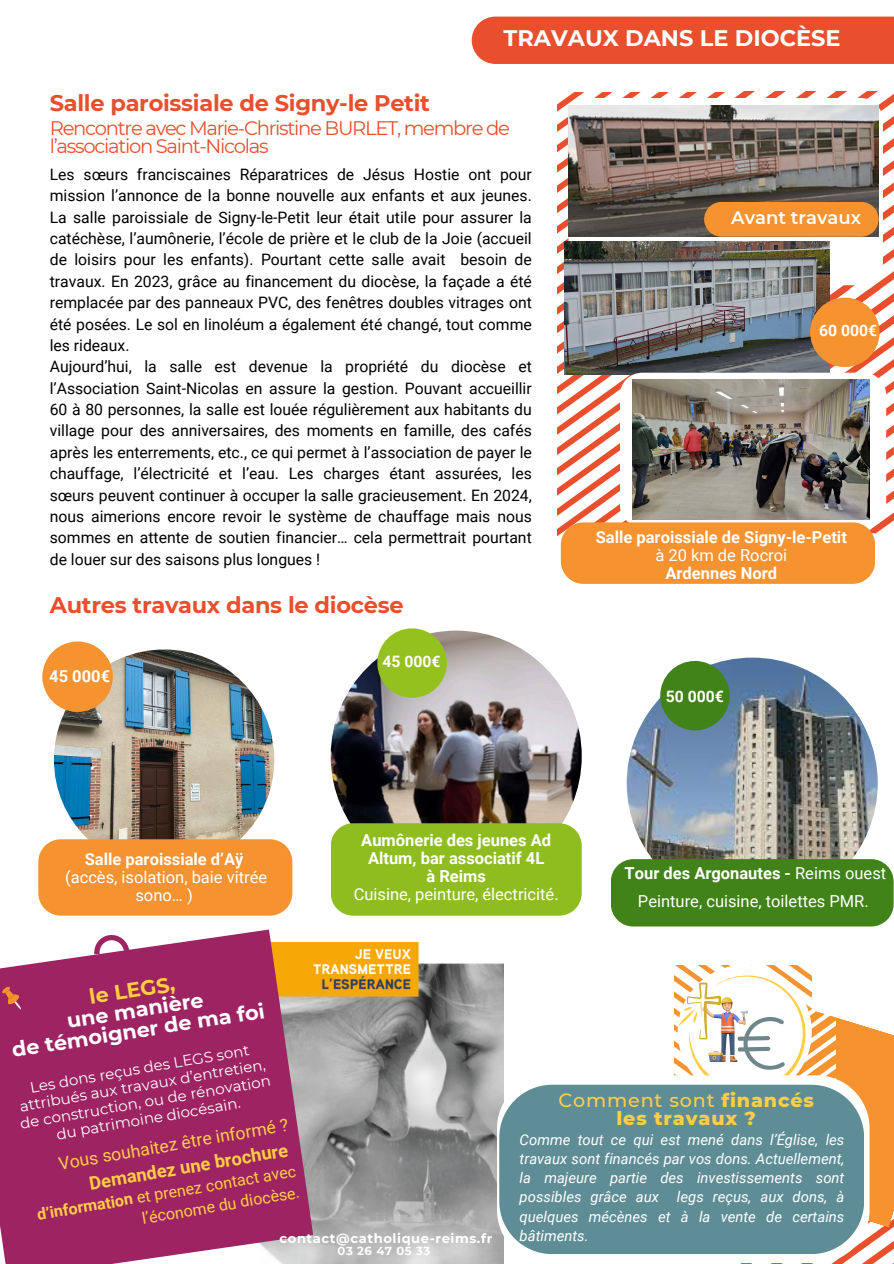
<style>
.page{position:relative;width:894px;height:1264px;background:#fff}
.page>*{position:absolute;margin:0;border:0;box-sizing:border-box;transform-origin:0 0}
.t1{font:700 22.5px "Montserrat";letter-spacing:-.015em;color:#e94f2d}
.t2{font:700 22.5px "Montserrat";color:#fff}
.t3{font:700 20.7px/20.2px "Montserrat";color:#fff;text-align:center}
.t4{font:19.65px/18px "Montserrat";letter-spacing:-.065em;color:#e94f2d}
.t5{font:800 19.05px/18px "Montserrat";letter-spacing:.045em;color:#ffce45;text-align:center}
.t6{font:700 18.3px "Roboto";color:#ffce45}
.t7{font:600 18px "Montserrat";color:#fff}
.t8{font:17.55px "Roboto";color:#ffce45}
.t9{font:700 16.5px/18px "Roboto";color:#fff;text-align:center}
.t10{font:16.5px/18px "Roboto";color:#fff;text-align:center}
.t11{font:16.05px/21.5px "Roboto";color:#ffce45;text-align:right}
.t12{font:15.75px/21.5px "Roboto";color:#000}
.t13{font:700 15.75px "Roboto";color:#fff}
.t14{font:15px/17px "Montserrat";color:#fff;text-align:center}
.t15{font:italic 14.85px/19.2px "Roboto";color:#fff;text-align:justify}
.t16{font:700 13.05px "Montserrat";letter-spacing:.045em;color:#fff}
.t17{font:700 11.55px "Montserrat";letter-spacing:.045em;color:#fff}
.s1{font-weight:400}
.s2{font-weight:700}
.s3{color:#ffce45}
.s4{font-weight:500}
</style>
<div class="page">
<div style="left:471px;top:17px;width:422px;height:47px;background:#e94f2d"></div>
<svg style="left:557px;top:91px;width:336px;height:449px"></svg>
<img style="left:564px;top:241px;width:265px;height:133px">
<div style="left:809px;top:297px;width:70px;height:70px;background:#f59331;border-radius:50%"></div>
<div style="left:619px;top:373px;width:266px;height:154px;background:#fff;border-radius:22px"></div>
<div style="left:560px;top:522px;width:314px;height:62px;background:#f59331;border-radius:22px"></div>
<img style="left:632px;top:379px;width:237px;height:140px">
<svg style="left:674px;top:965px;width:219px;height:298px"></svg>
<img style="left:313px;top:942px;width:190px;height:321px">
<div style="left:497px;top:1075px;width:372px;height:187px;background:#fff;border-radius:53px"></div>
<div style="left:499px;top:1084px;width:364px;height:170px;background:#5f8d96;border-radius:53px"></div>
<img style="left:626px;top:657px;width:251px;height:251px;border-radius:50%">
<div style="left:660px;top:661px;width:69px;height:69px;background:#418219;border-radius:50%"></div>
<div style="left:610px;top:859px;width:283px;height:67px;background:#418219;border-radius:22px"></div>
<img style="left:330px;top:630px;width:251px;height:251px;border-radius:50%">
<div style="left:330px;top:823px;width:251px;height:92px;background:#8fbd20;border-radius:22px"></div>
<div style="left:377px;top:628px;width:69px;height:69px;background:#95c11e;border-radius:50%"></div>
<img style="left:54px;top:649px;width:220px;height:220px;border-radius:50%">
<div style="left:38px;top:839px;width:254px;height:76px;background:#f59331"></div>
<div style="left:42px;top:641px;width:71px;height:71px;background:#f59331;border-radius:50%"></div>
<svg style="left:0;top:929px;width:313px;height:334px;background:#a63c6e"></svg>
<svg style="left:93px;top:931px;width:55px;height:88px"></svg>
<svg style="left:0;top:986px;width:24px;height:23px"></svg>
<p class="t1" style="left:50px;top:89px;width:381px">Salle paroissiale de Signy-le Petit</p>
<h1 class="t2" style="left:503px;top:25px;width:338px">TRAVAUX DANS LE DIOCÈSE</h1>
<p class="t4" style="left:50px;top:119px;width:461px">Rencontre avec Marie-Christine BURLET, membre de l’association Saint-Nicolas</p>
<h6 class="t12" style="left:50px;top:164px;width:483px">Les sœurs franciscaines Réparatrices de Jésus Hostie ont pour mission l’annonce de la bonne nouvelle aux enfants et aux jeunes.<br>La salle paroissiale de Signy-le-Petit leur était utile pour assurer la catéchèse, l’aumônerie, l’école de prière et le club de la Joie (accueil de loisirs pour les enfants). Pourtant cette salle avait besoin de travaux. En 2023, grâce au financement du diocèse, la façade a été remplacée par des panneaux PVC, des fenêtres doubles vitrages ont été posées. Le sol en linoléum a également été changé, tout comme les rideaux.<br>Aujourd’hui, la salle est devenue la propriété du diocèse et l’Association Saint-Nicolas en assure la gestion. Pouvant accueillir 60 à 80 personnes, la salle est louée régulièrement aux habitants du village pour des anniversaires, des moments en famille, des cafés après les enterrements, etc., ce qui permet à l’association de payer le chauffage, l’électricité et l’eau. Les charges étant assurées, les sœurs peuvent continuer à occuper la salle gracieusement. En 2024, nous aimerions encore revoir le système de chauffage mais nous sommes en attente de soutien financier… cela permettrait pourtant de louer sur des saisons plus longues !</h6>
<h6 class="t1" style="left:50px;top:591px;width:355px">Autres travaux dans le diocèse</h6>
<h6 class="t9" style="left:49px;top:667px;width:62px">45 000€</h6>
<h5 class="t13" style="left:382px;top:652px;width:60px">45 000€</h5>
<p class="t7" style="left:731px;top:207px;width:131px">Avant travaux</p>
<h4 class="t13" style="left:818px;top:322px;width:60px">60 000€</h4>
<h3 class="t9" style="left:595px;top:528px;width:252px">Salle paroissiale de Signy-le-Petit <span class="s1">à 20 km de Rocroi<br></span>Ardennes Nord</h3>
<p class="t13" style="left:665px;top:687px;width:60px">50 000€</p>
<h6 class="t10" style="left:65px;top:850px;width:203px"><span class="s2">Salle paroissiale d’Aÿ </span>(accès, isolation, baie vitrée sono… )</h6>
<h5 class="t9" style="left:353px;top:831px;width:206px">Aumônerie des jeunes Ad<br>Altum, bar associatif 4L<br>à Reims<br><span class="s1">Cuisine, peinture, électricité.</span></h5>
<p class="t9" style="left:624px;top:864px;width:263px">Tour des Argonautes - <span class="s1">Reims ouest</span></p>
<h5 class="t10" style="left:637px;top:892px;width:232px">Peinture, cuisine, toilettes PMR.</h5>
<h6 class="t3" style="left:4px;top:999px;width:257px;rotate:-9deg"><span class="s3">le LEGS,<br></span>une manière<br>de témoigner de ma foi</h6>
<p class="t14" style="left:13px;top:1082px;width:255px;rotate:-10deg">Les dons reçus des LEGS sont attribués aux travaux d’entretien, de construction, ou de rénovation du patrimoine diocésain.</p>
<h2 class="t8" style="left:57px;top:1154px;width:234px;rotate:-10deg">Vous souhaitez être informé ?</h2>
<h2 class="t6" style="left:88px;top:1173px;width:202px;rotate:-10deg">Demandez une brochure</h2>
<h2 class="t11" style="left:36px;top:1205px;width:264px;rotate:-10deg"><span class="s2">d’information</span> et prenez contact avec l’économe du diocèse.</h2>
<p class="t16" style="left:279px;top:1230px;width:214px">contact@catholique-reims.fr</p>
<h6 class="t17" style="left:337px;top:1243px;width:94px">03 26 47 05 33</h6>
<p class="t5" style="left:558px;top:1090px;width:257px"><span class="s4">Comment sont</span> financés les travaux ?</p>
<h6 class="t15" style="left:519px;top:1130px;width:326px">Comme tout ce qui est mené dans l’Église, les travaux sont financés par vos dons. Actuellement, la majeure partie des investissements sont possibles grâce aux legs reçus, aux dons, à quelques mécènes et à la vente de certains bâtiments.</h6>
</div>
